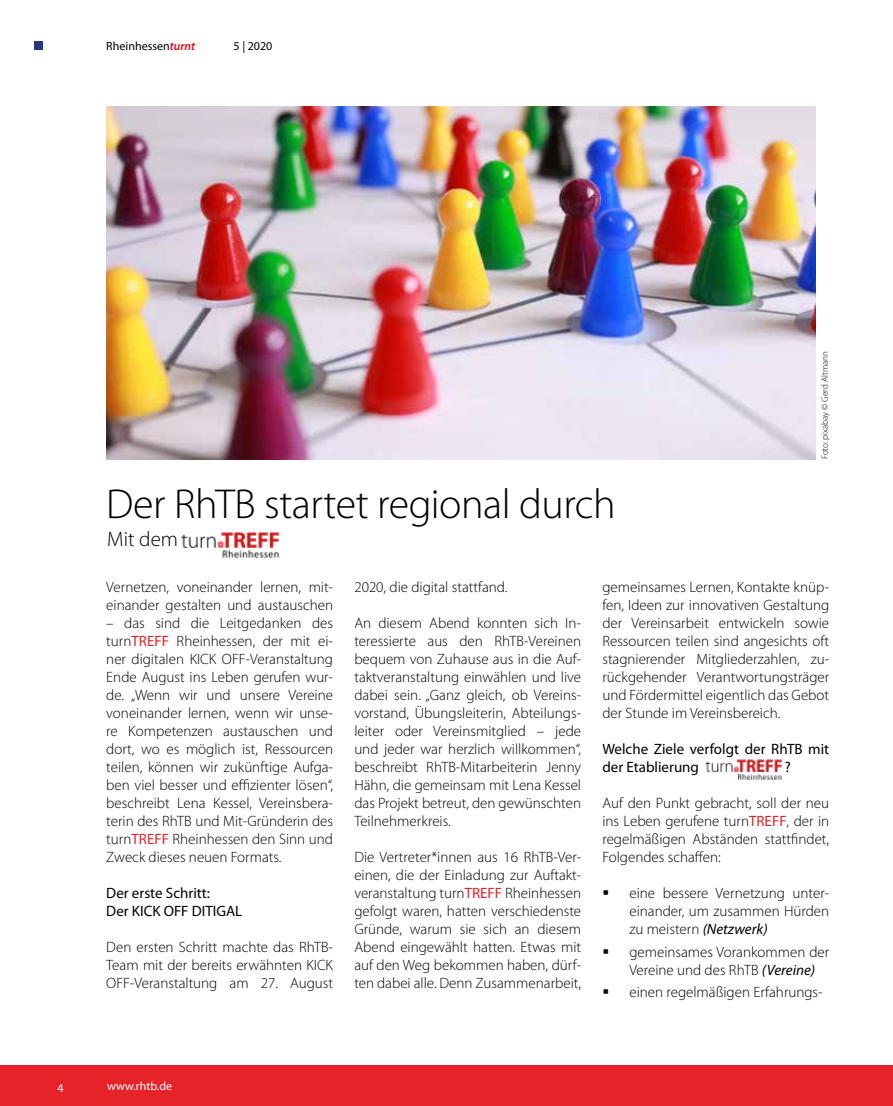
<style>
.page{position:relative;width:893px;height:1106px;background:#fff}
.page>*{position:absolute;margin:0;border:0;box-sizing:border-box;transform-origin:0 0}
.t1{font:300 42px "Myriad Pro";letter-spacing:-.01em;color:#000}
.t2{font:300 21px "Myriad Pro";color:#000}
.t3{font:300 15px/18px "Myriad Pro";color:#000;text-align:justify}
.t4{font:15px/18px "Myriad Pro";color:#000}
.t5{font:12px "Myriad Pro";color:#000}
.t6{font:12px "Myriad Pro";color:#fff}
.t7{font:300 9px "Myriad Pro";color:#000}
.s1{font-weight:600;font-style:italic;color:#e30613}
.s2{font-weight:400;color:#e52329}
.s3{font-weight:400;font-style:italic}
</style>
<div class="page">
<div style="left:34px;top:41px;width:9px;height:9px;background:#283583"></div>
<div style="left:0;top:1065px;width:893px;height:41px;background:#e52329"></div>
<img style="left:106px;top:106px;width:709px;height:353px">
<img style="left:181px;top:531px;width:99px;height:27px">
<img style="left:705px;top:759px;width:77px;height:21px">
<p class="t5" style="left:106px;top:38px;width:90px">Rheinhessen<span class="s1">turnt</span></p>
<p class="t5" style="left:234px;top:38px;width:40px">5 | 2020</p>
<p class="t7" style="left:820px;top:459px;width:109px;rotate:-90deg">Foto: pixabay © Gerd Altmann</p>
<h1 class="t1" style="left:106px;top:481px;width:511px">Der RhTB startet regional durch</h1>
<h2 class="t2" style="left:107px;top:528px;width:72px">Mit dem</h2>
<p class="t3" style="left:106px;top:578px;width:228px">Vernetzen, voneinander lernen, mit&shy;einander gestalten und austauschen</p>
<p class="t3" style="left:106px;top:614px;width:228px">– das sind die Leitgedanken des turn<span class="s2">TREFF</span> Rheinhessen, der mit ei&shy;ner digitalen KICK OFF-Veranstaltung Ende August ins Leben gerufen wur&shy;de. „Wenn wir und unsere Vereine voneinander lernen, wenn wir unse&shy;re Kompetenzen austauschen und dort, wo es möglich ist, Ressourcen teilen, können wir zukünftige Aufga&shy;ben viel besser und effizienter lösen“, beschreibt Lena Kessel, Vereinsbera&shy;terin des RhTB und Mit-Gründerin des turn<span class="s2">TREFF</span> Rheinhessen den Sinn und Zweck dieses neuen Formats.</p>
<p class="t4" style="left:106px;top:883px;width:138px">Der erste Schritt:<br>Der KICK OFF DITIGAL</p>
<p class="t3" style="left:106px;top:938px;width:228px">Den ersten Schritt machte das RhTB-Team mit der bereits erwähnten KICK OFF-Veranstaltung am 27. August</p>
<p class="t3" style="left:354px;top:578px;width:155px">2020, die digital stattfand.</p>
<p class="t3" style="left:354px;top:614px;width:228px">An diesem Abend konnten sich In&shy;teressierte aus den RhTB-Vereinen bequem von Zuhause aus in die Auf&shy;taktveranstaltung einwählen und live dabei sein. „Ganz gleich, ob Vereins&shy;vorstand, Übungsleiterin, Abteilungs&shy;leiter oder Vereinsmitglied – jede und jeder war herzlich willkommen“, beschreibt RhTB-Mitarbeiterin Jenny Hähn, die gemeinsam mit Lena Kessel das Projekt betreut, den gewünschten Teilnehmerkreis.</p>
<p class="t3" style="left:354px;top:848px;width:228px">Die Vertreter*innen aus 16 RhTB-Ver&shy;einen, die der Einladung zur Auftakt&shy;veranstaltung turn<span class="s2">TREFF</span> Rheinhessen gefolgt waren, hatten verschiedenste Gründe, warum sie sich an diesem Abend eingewählt hatten. Etwas mit auf den Weg bekommen haben, dürf&shy;ten dabei alle. Denn Zusammenarbeit,</p>
<p class="t3" style="left:602px;top:578px;width:228px">gemeinsames Lernen, Kontakte knüp&shy;fen, Ideen zur innovativen Gestaltung der Vereinsarbeit entwickeln sowie Ressourcen teilen sind angesichts oft stagnierender Mitgliederzahlen, zu&shy;rückgehender Verantwortungsträger und Fördermittel eigentlich das Gebot der Stunde im Vereinsbereich.</p>
<p class="t4" style="left:602px;top:739px;width:228px">Welche Ziele verfolgt der RhTB mit der Etablierung</p>
<p class="t4" style="left:785px;top:757px;width:8px">?</p>
<p class="t3" style="left:602px;top:794px;width:228px">Auf den Punkt gebracht, soll der neu ins Leben gerufene turn<span class="s2">TREFF</span>, der in regelmäßigen Abständen stattfindet, Folgendes schaffen:</p>
<p class="t3" style="left:629px;top:884px;width:201px">eine bessere Vernetzung unter&shy;einander, um zusammen Hürden zu meistern <span class="s3">(Netzwerk)</span></p>
<p class="t3" style="left:629px;top:943px;width:201px">gemeinsames Vorankommen der<br>Vereine und des RhTB <span class="s3">(Vereine)</span></p>
<p class="t3" style="left:629px;top:983px;width:195px">einen regelmäßigen Erfahrungs-</p>
<p class="t6" style="left:58px;top:1080px;width:8px">4</p>
<p class="t6" style="left:107px;top:1078px;width:67px">www.rhtb.de</p>
</div>
